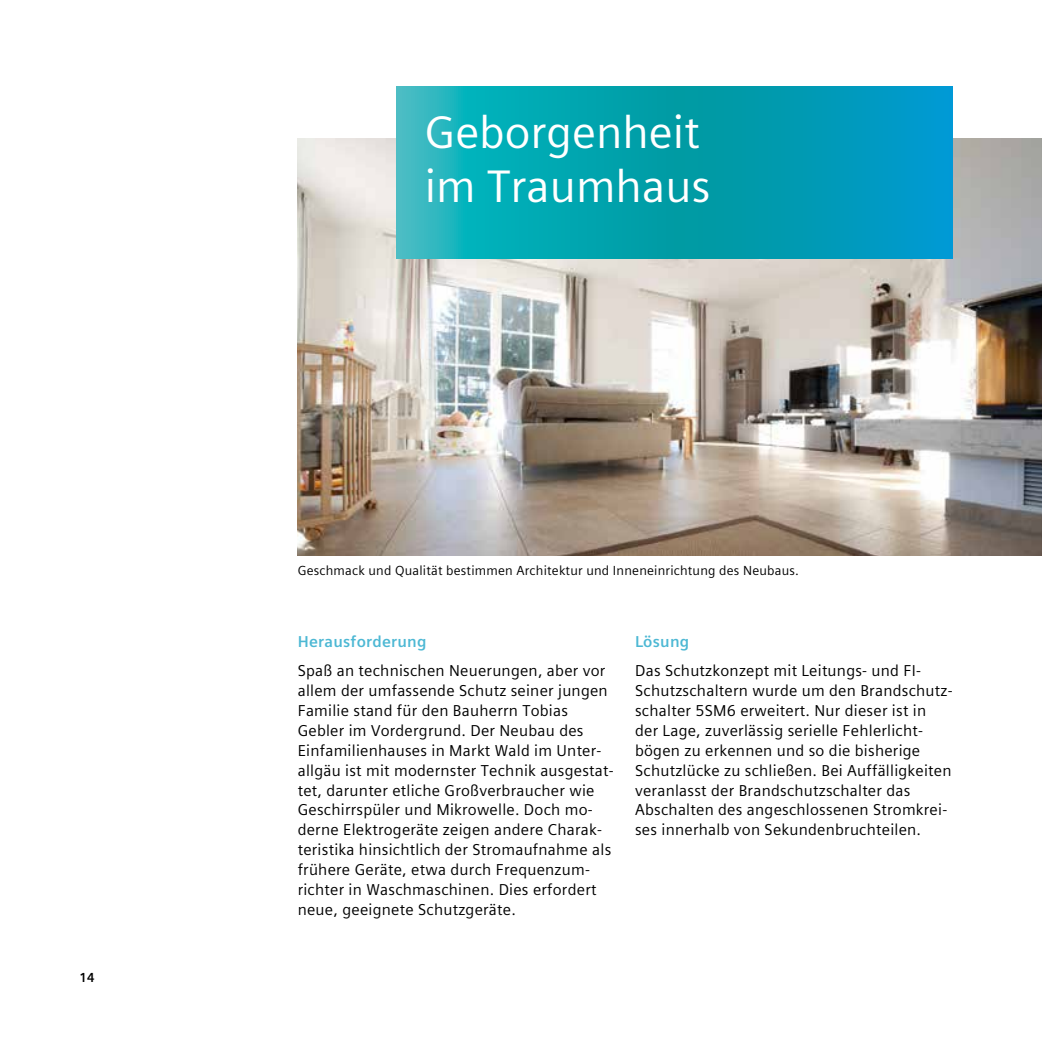
<style>
.page{position:relative;width:1042px;height:1042px;background:#fff}
.page>*{position:absolute;margin:0;border:0;box-sizing:border-box;transform-origin:0 0}
.t1{font:45.5px/54.6px "Siemens Sans Global";color:#fff}
.t2{font:15.75px/19.8px "Siemens Sans Global";letter-spacing:.015em;color:#000}
.t3{font:700 15.75px "Siemens Sans Global";letter-spacing:.015em;color:#4db8d4}
.t4{font:13.12px "Siemens Sans Global";letter-spacing:.015em;color:#000}
.t5{font:700 13.12px "Siemens Sans Global";color:#000}
</style>
<div class="page">
<img style="left:298px;top:139px;width:744px;height:417px">
<svg style="left:397px;top:87px;width:555px;height:171px;background:#05a2b5"></svg>
<p class="t5" style="left:79px;top:967px;width:17px">14</p>
<h1 class="t1" style="left:425px;top:105px;width:287px">Geborgenheit im Traumhaus</h1>
<p class="t4" style="left:298px;top:561px;width:503px">Geschmack und Qualität bestimmen Architektur und Inneneinrichtung des Neubaus.</p>
<p class="t3" style="left:298px;top:629px;width:130px">Herausforderung</p>
<p class="t2" style="left:298px;top:661px;width:318px">Spaß an technischen Neuerungen, aber vor allem der umfassende Schutz seiner jungen Familie stand für den Bauherrn Tobias Gebler im Vordergrund. Der Neubau des Einfamilienhauses in Markt Wald im Unter&shy;allgäu ist mit modernster Technik ausgestat&shy;tet, darunter etliche Großverbraucher wie Geschirrspüler und Mikrowelle. Doch mo&shy;derne Elektrogeräte zeigen andere Charak&shy;teristika hinsichtlich der Stromaufnahme als frühere Geräte, etwa durch Frequenzum&shy;richter in Waschmaschinen. Dies erfordert neue, geeignete Schutzgeräte.</p>
<p class="t3" style="left:635px;top:629px;width:56px">Lösung</p>
<p class="t2" style="left:635px;top:661px;width:319px">Das Schutzkonzept mit Leitungs- und FI-Schutzschaltern wurde um den Brandschutz&shy;schalter 5SM6 erweitert. Nur dieser ist in der Lage, zuverlässig serielle Fehlerlicht&shy;bögen zu erkennen und so die bisherige Schutzlücke zu schließen. Bei Auffälligkeiten veranlasst der Brandschutzschalter das Abschalten des angeschlossenen Stromkrei&shy;ses innerhalb von Sekundenbruchteilen.</p>
</div>
